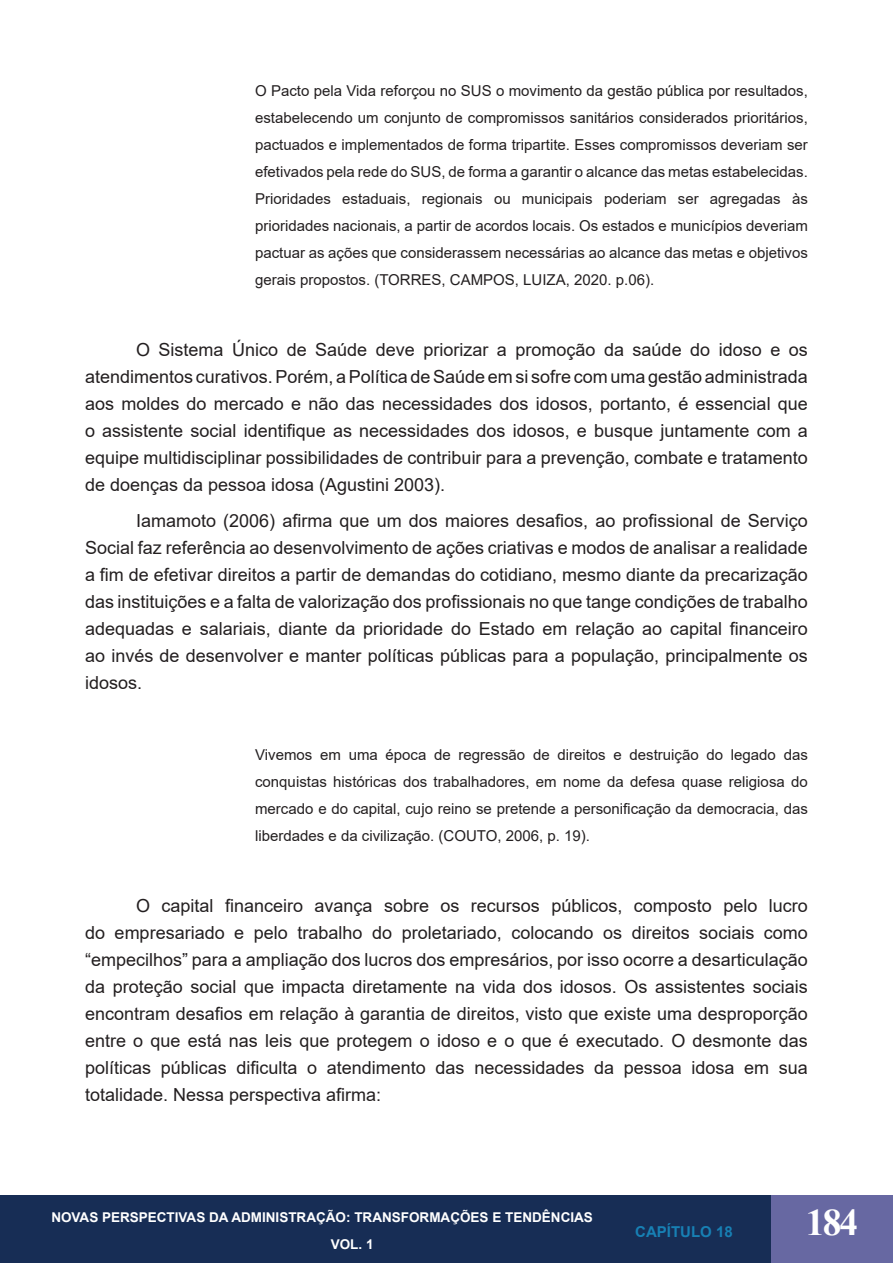
<style>
.page{position:relative;width:893px;height:1263px;background:#fff}
.page>*{position:absolute;margin:0;border:0;box-sizing:border-box;transform-origin:0 0}
.t1{font:700 37.5px "Times New Roman";color:#fff}
.t2{font:18px/27px "Arial";color:#231f20;text-align:justify}
.t3{font:15px/27px "Arial";color:#231f20;text-align:justify}
.t4{font:700 15px "Arial";color:#1780b4}
.t5{font:700 13.5px/27px "Arial";color:#fff}
</style>
<div class="page">
<div style="left:0;top:1196px;width:893px;height:67px;background:#172d55"></div>
<div style="left:771px;top:1196px;width:122px;height:67px;background:#6768a2"></div>
<p class="t3" style="left:255px;top:77px;width:554px">O Pacto pela Vida reforçou no SUS o movimento da gestão pública por resultados, estabelecendo um conjunto de compromissos sanitários considerados prioritários, pactuados e implementados de forma tripartite. Esses compromissos deveriam ser efetivados pela rede do SUS, de forma a garantir o alcance das metas estabelecidas.<br>Prioridades estaduais, regionais ou municipais poderiam ser agregadas às prioridades nacionais, a partir de acordos locais. Os estados e municípios deveriam pactuar as ações que considerassem necessárias ao alcance das metas e objetivos gerais propostos. (TORRES, CAMPOS, LUIZA, 2020. p.06).</p>
<p class="t2" style="left:85px;top:336px;width:724px;text-indent:51px">O Sistema Único de Saúde deve priorizar a promoção da saúde do idoso e os atendimentos curativos. Porém, a Política de Saúde em si sofre com uma gestão administrada aos moldes do mercado e não das necessidades dos idosos, portanto, é essencial que o assistente social identifique as necessidades dos idosos, e busque juntamente com a equipe multidisciplinar possibilidades de contribuir para a prevenção, combate e tratamento de doenças da pessoa idosa (Agustini 2003).</p>
<p class="t2" style="left:85px;top:507px;width:724px;text-indent:51px">Iamamoto (2006) afirma que um dos maiores desafios, ao profissional de Serviço Social faz referência ao desenvolvimento de ações criativas e modos de analisar a realidade a fim de efetivar direitos a partir de demandas do cotidiano, mesmo diante da precarização das instituições e a falta de valorização dos profissionais no que tange condições de trabalho adequadas e salariais, diante da prioridade do Estado em relação ao capital financeiro ao invés de desenvolver e manter políticas públicas para a população, principalmente os idosos.</p>
<p class="t3" style="left:255px;top:741px;width:554px">Vivemos em uma época de regressão de direitos e destruição do legado das conquistas históricas dos trabalhadores, em nome da defesa quase religiosa do mercado e do capital, cujo reino se pretende a personificação da democracia, das liberdades e da civilização. (COUTO, 2006, p. 19).</p>
<p class="t2" style="left:85px;top:892px;width:724px;text-indent:51px">O capital financeiro avança sobre os recursos públicos, composto pelo lucro do empresariado e pelo trabalho do proletariado, colocando os direitos sociais como “empecilhos” para a ampliação dos lucros dos empresários, por isso ocorre a desarticulação da proteção social que impacta diretamente na vida dos idosos. Os assistentes sociais encontram desafios em relação à garantia de direitos, visto que existe uma desproporção entre o que está nas leis que protegem o idoso e o que é executado. O desmonte das políticas públicas dificulta o atendimento das necessidades da pessoa idosa em sua totalidade. Nessa perspectiva afirma:</p>
<p class="t5" style="left:331px;top:1204px;width:264px;text-indent:-279px">NOVAS PERSPECTIVAS DA ADMINISTRAÇÃO: TRANSFORMAÇÕES E TENDÊNCIAS<br>VOL. 1</p>
<p class="t4" style="left:635px;top:1221px;width:99px">CAPÍTULO 18</p>
<h1 class="t1" style="left:806px;top:1195px;width:54px">184</h1>
</div>
